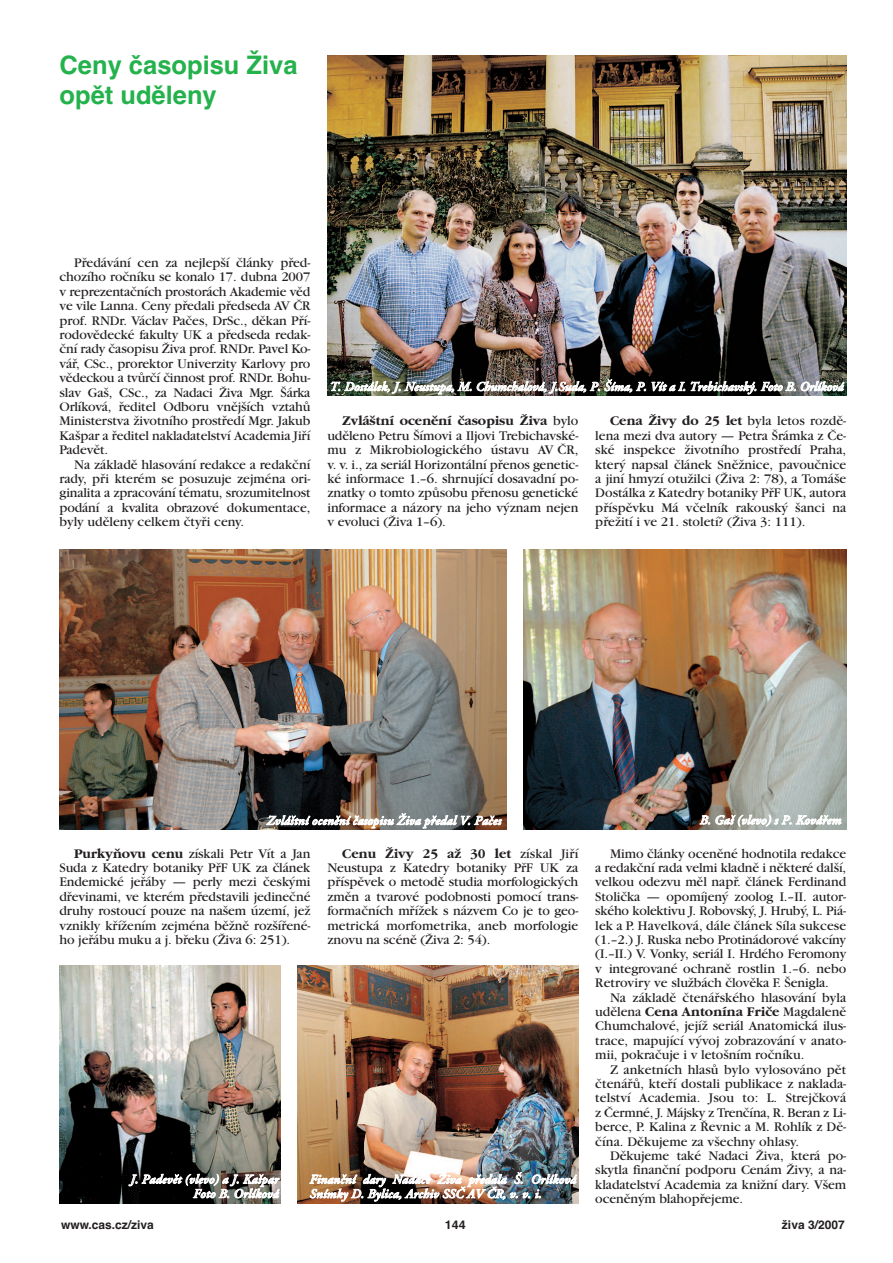
<style>
.page{position:relative;width:893px;height:1263px;background:#fff}
.page>*{position:absolute;margin:0;border:0;box-sizing:border-box;transform-origin:0 0}
.t1{font:700 25.5px/30px "Helvetica CE";color:#23b24b}
.t2{font:13.8px/14.4px "Garamond CE";letter-spacing:-.005em;color:#231f20;text-align:justify}
.t3{font:italic 600 12.75px/14.4px "Adobe Garamond CE";letter-spacing:.01em;color:#fff;text-align:right}
.t4{font:700 12px "Helvetica CE";color:#231f20}
.t5{font:700 12px "Helvetica CE";color:#231f20;scale:1.04 1}
.s1{font-weight:700}
</style>
<div class="page">
<img style="left:327px;top:55px;width:519px;height:340px">
<img style="left:60px;top:549px;width:446px;height:281px">
<img style="left:523px;top:549px;width:323px;height:281px">
<img style="left:60px;top:965px;width:220px;height:239px">
<img style="left:298px;top:965px;width:280px;height:239px">
<h1 class="t1" style="left:60px;top:50px;width:240px">Ceny časopisu Živa opět uděleny</h1>
<p class="t2" style="left:60px;top:257px;width:252px;text-indent:15px">Předávání cen za nejlepší články před&shy;chozího ročníku se konalo 17. dubna 2007 v reprezentačních prostorách Akademie věd ve vile Lanna. Ceny předali předseda AV ČR prof. RNDr. Václav Pačes, DrSc., děkan Pří&shy;rodovědecké fakulty UK a předseda redak&shy;ční rady časopisu Živa prof. RNDr. Pavel Ko&shy;vář, CSc., prorektor Univerzity Karlovy pro vědeckou a tvůrčí činnost prof. RNDr. Bohu&shy;slav Gaš, CSc., za Nadaci Živa Mgr. Šárka Orlíková, ředitel Odboru vnějších vztahů Ministerstva životního prostředí Mgr. Jakub Kašpar a ředitel nakladatelství Academia Jiří Padevět.</p>
<p class="t2" style="left:60px;top:458px;width:252px;text-indent:15px">Na základě hlasování redakce a redakční rady, při kterém se posuzuje zejména ori&shy;ginalita a zpracování tématu, srozumitelnost podání a kvalita obrazové dokumentace, byly uděleny celkem čtyři ceny.</p>
<p class="t3" style="left:329px;top:381px;width:515px">T. Dostálek, J. Neustupa, M. Chumchalová, J.Suda, P. Šíma, P. Vít a I. Trebichavský. Foto B. Orlíková</p>
<p class="t2" style="left:327px;top:415px;width:252px;text-indent:15px"><span class="s1">Zvláštní ocenění časopisu Živa</span> bylo uděleno Petru Šímovi a Iljovi Trebichavské&shy;mu z Mikrobiologického ústavu AV ČR, v. v. i., za seriál Horizontální přenos genetic&shy;ké informace 1.–6. shrnující dosavadní po&shy;znatky o tomto způsobu přenosu genetické informace a názory na jeho význam nejen v evoluci (Živa 1–6).</p>
<p class="t2" style="left:595px;top:415px;width:252px;text-indent:15px"><span class="s1">Cena Živy do 25 let</span> byla letos rozdě&shy;lena mezi dva autory — Petra Šrámka z Če&shy;ské inspekce životního prostředí Praha, který napsal článek Sněžnice, pavoučnice a jiní hmyzí otužilci (Živa 2: 78), a Tomáše Dostálka z Katedry botaniky PřF UK, autora příspěvku Má včelník rakouský šanci na přežití i ve 21. století? (Živa 3: 111).</p>
<p class="t3" style="left:266px;top:815px;width:236px">Zvláštní ocenění časopisu Živa předal V. Pačes</p>
<p class="t3" style="left:699px;top:814px;width:143px">B. Gaš (vlevo) s P. Kovářem</p>
<p class="t2" style="left:60px;top:847px;width:252px;text-indent:15px"><span class="s1">Purkyňovu cenu</span> získali Petr Vít a Jan Suda z Katedry botaniky PřF UK za článek Endemické jeřáby — perly mezi českými dřevinami, ve kterém představili jedinečné druhy rostoucí pouze na našem území, jež vznikly křížením zejména běžně rozšířené&shy;ho jeřábu muku a j. břeku (Živa 6: 251).</p>
<p class="t2" style="left:327px;top:847px;width:252px;text-indent:15px"><span class="s1">Cenu Živy 25 až 30 let</span> získal Jiří Neustupa z Katedry botaniky PřF UK za příspěvek o metodě studia morfologických změn a tvarové podobnosti pomocí trans&shy;formačních mřížek s názvem Co je to geo&shy;metrická morfometrika, aneb morfologie znovu na scéně (Živa 2: 54).</p>
<p class="t3" style="left:130px;top:1173px;width:150px">J. Padevět (vlevo) a J. Kašpar<br>Foto B. Orlíková</p>
<p class="t3" style="left:309px;top:1174px;width:268px;text-align:left">Finanční dary Nadace Živa předala Š. Orlíková<br>Snímky D. Bylica, Archiv SSČ AV ČR, v. v. i.</p>
<p class="t2" style="left:595px;top:847px;width:252px;text-indent:15px">Mimo články oceněné hodnotila redakce a redakční rada velmi kladně i některé další, velkou odezvu měl např. článek Ferdinand Stolička — opomíjený zoolog I.–II. autor&shy;ského kolektivu J. Robovský, J. Hrubý, L. Piá&shy;lek a P. Havelková, dále článek Síla sukcese (1.–2.) J. Ruska nebo Protinádorové vakcíny (I.–II.) V. Vonky, seriál I. Hrdého Feromony v integrované ochraně rostlin 1.–6. nebo Retroviry ve službách člověka F. Šenigla.</p>
<p class="t2" style="left:595px;top:991px;width:252px;text-indent:15px">Na základě čtenářského hlasování byla udělena <span class="s1">Cena Antonína Friče</span> Magdaleně Chumchalové, jejíž seriál Anatomická ilus&shy;trace, mapující vývoj zobrazování v anato&shy;mii, pokračuje i v letošním ročníku.</p>
<p class="t2" style="left:595px;top:1063px;width:252px;text-indent:15px">Z anketních hlasů bylo vylosováno pět čtenářů, kteří dostali publikace z naklada&shy;telství Academia. Jsou to: L. Strejčková z Čermné, J. Májsky z Trenčína, R. Beran z Li&shy;berce, P. Kalina z Řevnic a M. Rohlík z Dě&shy;čína. Děkujeme za všechny ohlasy.</p>
<p class="t2" style="left:595px;top:1150px;width:252px;text-indent:15px">Děkujeme také Nadaci Živa, která po&shy;skytla finanční podporu Cenám Živy, a na&shy;kladatelství Academia za knižní dary. Všem oceněným blahopřejeme.</p>
<p class="t4" style="left:61px;top:1217px;width:94px">www.cas.cz/ziva</p>
<p class="t5" style="left:445px;top:1217px;width:22px">144</p>
<p class="t4" style="left:782px;top:1217px;width:64px">živa 3/2007</p>
</div>
